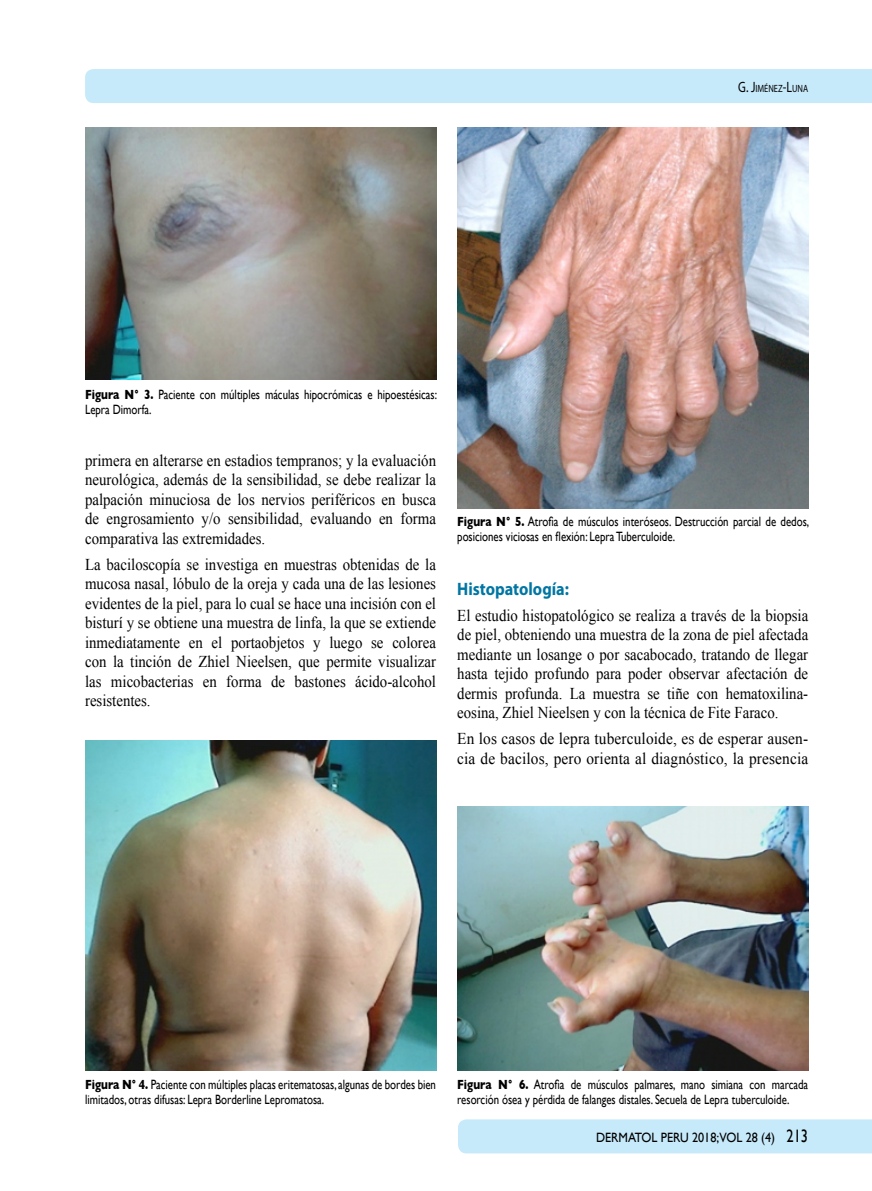
<style>
.page{position:relative;width:872px;height:1191px;background:#fff}
.page>*{position:absolute;margin:0;border:0;box-sizing:border-box;transform-origin:0 0}
.t1{font:700 18px "Myriad Pro";color:#0076a3;scale:.9 1}
.t2{font:16.5px/19.5px "Times New Roman";color:#000;text-align:justify;scale:.9 1}
.t3{font:16.5px/19.5px "Times New Roman";color:#000;scale:.93 1}
.t4{font:13.5px/15px "Gill Sans";color:#000;scale:.8 1}
.t5{font:13.5px "Gill Sans";color:#000;scale:.9 1}
.t6{font:10.5px "Myriad Pro";color:#000;scale:.8 1}
.s1{font-size:15px}
.s2{font-weight:700}
.s3{font-size:18px}
</style>
<div class="page">
<div style="left:85px;top:69px;width:787px;height:34px;background:#c7eafb"></div>
<div style="left:458px;top:1119px;width:414px;height:34px;background:#c7eafb"></div>
<img style="left:85px;top:128px;width:351px;height:252px">
<img style="left:85px;top:740px;width:351px;height:330px">
<img style="left:457px;top:128px;width:351px;height:380px">
<img style="left:457px;top:806px;width:351px;height:264px">
<p class="t6" style="left:738px;top:82px;width:89px"><span class="s1">G. J</span>IMÉNEZ<span class="s1">-L</span>UNA</p>
<p class="t4" style="left:85px;top:386px;width:441px"><span class="s2">Figura N° 3.</span> Paciente con múltiples máculas hipocrómicas e hipoestésicas:<br>Lepra Dimorfa.</p>
<p class="t2" style="left:85px;top:450px;width:391px">primera en alterarse en estadios tempranos; y la evaluación neurológica, además de la sensibilidad, se debe realizar la palpación minuciosa de los nervios periféricos en busca de engrosamiento y/o sensibilidad, evaluando en forma comparativa las extremidades.</p>
<p class="t2" style="left:85px;top:554px;width:391px">La baciloscopía se investiga en muestras obtenidas de la mucosa nasal, lóbulo de la oreja y cada una de las lesiones evidentes de la piel, para lo cual se hace una incisión con el bisturí y se obtiene una muestra de linfa, la que se extiende inmediatamente en el portaobjetos y luego se colorea con la tinción de Zhiel Nieelsen, que permite visualizar las micobacterias en forma de bastones ácido-alcohol resistentes.</p>
<p class="t4" style="left:457px;top:513px;width:441px"><span class="s2">Figura N° 5.</span> Atrofia de músculos interóseos. Destrucción parcial de dedos, posiciones viciosas en flexión: Lepra Tuberculoide.</p>
<p class="t1" style="left:457px;top:577px;width:126px">Histopatología:</p>
<p class="t2" style="left:457px;top:605px;width:391px">El estudio histopatológico se realiza a través de la biopsia de piel, obteniendo una muestra de la zona de piel afectada mediante un losange o por sacabocado, tratando de llegar hasta tejido profundo para poder observar afectación de dermis profunda. La muestra se tiñe con hematoxilina&shy;eosina, Zhiel Nieelsen y con la técnica de Fite Faraco.</p>
<p class="t3" style="left:457px;top:728px;width:379px">En los casos de lepra tuberculoide, es de esperar ausen&shy;cia de bacilos, pero orienta al diagnóstico, la presencia</p>
<p class="t4" style="left:85px;top:1077px;width:440px"><span class="s2">Figura N° 4.</span> Paciente con múltiples placas eritematosas, algunas de bordes bien limitados, otras difusas: Lepra Borderline Lepromatosa.</p>
<p class="t4" style="left:457px;top:1077px;width:440px"><span class="s2">Figura N° 6.</span> Atrofia de músculos palmares, mano simiana con marcada resorción ósea y pérdida de falanges distales. Secuela de Lepra tuberculoide.</p>
<p class="t5" style="left:596px;top:1129px;width:237px">DERMATOL PERU 2018;VOL 28 (4) <span class="s3">213</span></p>
</div>
